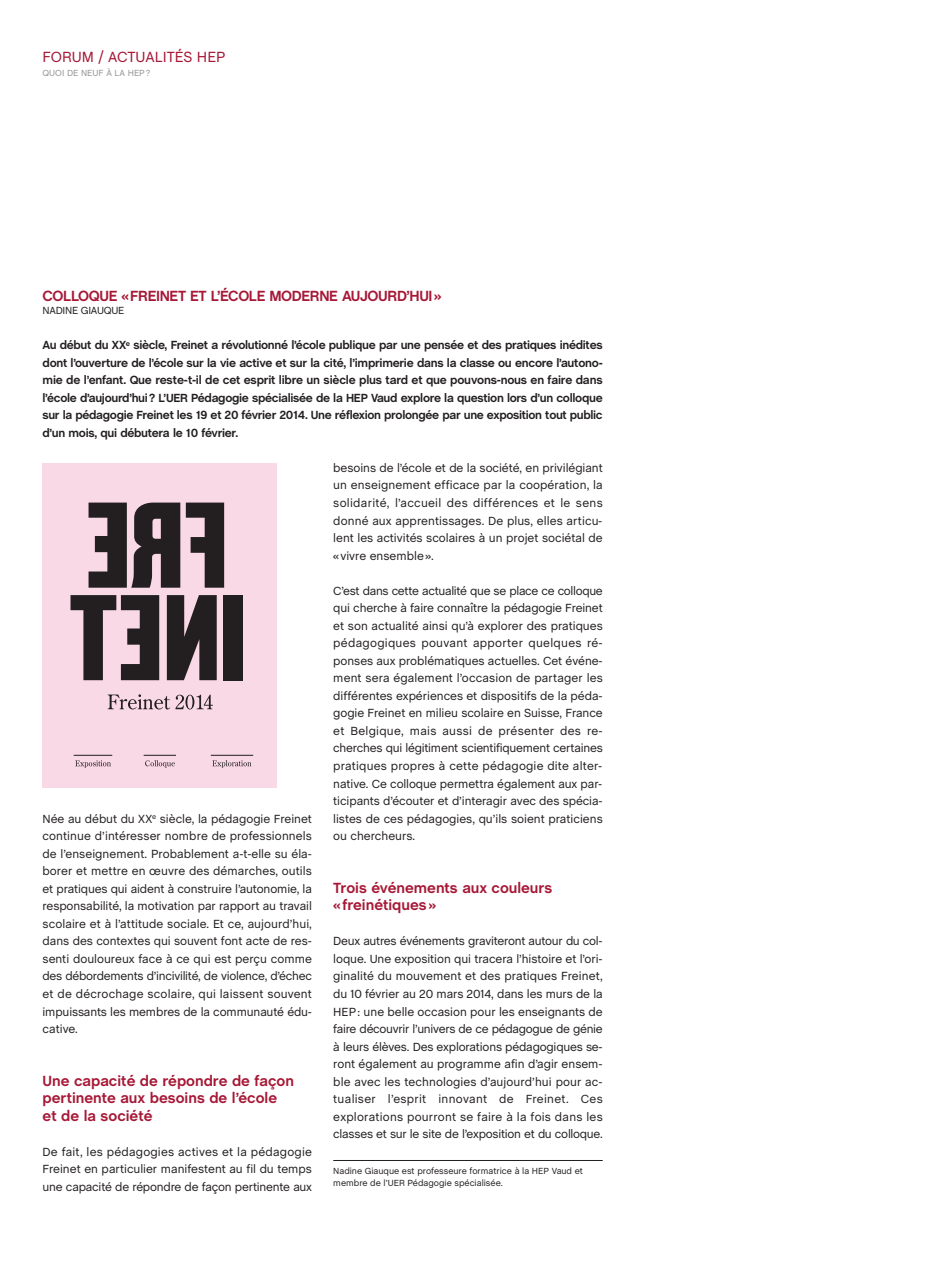
<style>
.page{position:relative;width:936px;height:1276px;background:#fff}
.page>*{position:absolute;margin:0;border:0;box-sizing:border-box;transform-origin:0 0}
.t1{font:700 15px/17.5px "Chalet Book TT";color:#a61836}
.t2{font:700 15px "Chalet Book TT";letter-spacing:-.025em;color:#a61836}
.t3{font:15px "Chalet Book TT";color:#a61836}
.t4{font:12px/17.5px "Chalet Book TT";letter-spacing:-.01em;color:#231f20;text-align:justify}
.t5{font:700 12px/17.5px "Chalet Book TT";letter-spacing:-.025em;color:#231f20;text-align:justify}
.t6{font:10.5px "Chalet Book TT";letter-spacing:-.025em;color:#231f20}
.t7{font:9px/12px "Chalet Book TT";color:#231f20}
.t8{font:9px "Chalet Book TT";color:#939598}
</style>
<div class="page">
<hr style="left:333px;top:1160px;width:269px;height:1px;background:#231f20">
<div style="left:43px;top:463px;width:234px;height:324px;background:#fad9e7"></div>
<svg style="left:186px;top:502px;width:38px;height:86px"></svg>
<svg style="left:88px;top:502px;width:92px;height:86px"></svg>
<div style="left:223px;top:595px;width:20px;height:85px;background:#231f20"></div>
<svg style="left:167px;top:595px;width:50px;height:85px;background:#433b3e"></svg>
<svg style="left:70px;top:595px;width:89px;height:85px"></svg>
<svg style="left:75px;top:760px;width:36px;height:7px"></svg>
<svg style="left:145px;top:760px;width:30px;height:7px"></svg>
<svg style="left:212px;top:760px;width:39px;height:7px"></svg>
<hr style="left:74px;top:755px;width:38px;height:1px;background:#231f20">
<hr style="left:144px;top:755px;width:32px;height:1px;background:#231f20">
<hr style="left:211px;top:755px;width:42px;height:1px;background:#231f20">
<svg style="left:108px;top:694px;width:105px;height:15px"></svg>
<p class="t3" style="left:43px;top:48px;width:184px">FORUM / ACTUALITÉS HEP</p>
<p class="t8" style="left:43px;top:67px;width:109px">QUOI DE NEUF À LA HEP?</p>
<p class="t2" style="left:43px;top:287px;width:400px">COLLOQUE «FREINET ET L’ÉCOLE MODERNE AUJOURD’HUI»</p>
<p class="t6" style="left:43px;top:304px;width:83px">NADINE GIAUQUE</p>
<p class="t5" style="left:43px;top:336px;width:561px">Au début du XX<sup>e</sup> siècle, Freinet a révolutionné l’école publique par une pensée et des pratiques inédites dont l’ouverture de l’école sur la vie active et sur la cité, l’imprimerie dans la classe ou encore l’autono&shy;mie de l’enfant. Que reste-t-il de cet esprit libre un siècle plus tard et que pouvons-nous en faire dans l’école d’aujourd’hui? L’UER Pédagogie spécialisée de la HEP Vaud explore la question lors d’un colloque sur la pédagogie Freinet les 19 et 20 février 2014. Une réflexion prolongée par une exposition tout public d’un mois, qui débutera le 10 février.</p>
<p class="t4" style="left:42px;top:809px;width:271px">Née au début du XX<sup>e</sup> siècle, la pédagogie Freinet continue d’intéresser nombre de professionnels de l’enseignement. Probablement a-t-elle su éla&shy;borer et mettre en œuvre des démarches, outils et pratiques qui aident à construire l’autonomie, la responsabilité, la motivation par rapport au travail scolaire et à l’attitude sociale. Et ce, aujourd’hui, dans des contextes qui souvent font acte de res&shy;senti douloureux face à ce qui est perçu comme des débordements d’incivilité, de violence, d’échec et de décrochage scolaire, qui laissent souvent impuissants les membres de la communauté édu&shy;cative.</p>
<p class="t1" style="left:43px;top:1071px;width:253px">Une capacité de répondre de façon pertinente aux besoins de l’école et de la société</p>
<p class="t4" style="left:43px;top:1142px;width:271px">De fait, les pédagogies actives et la pédagogie Freinet en particulier manifestent au fil du temps une capacité de répondre de façon pertinente aux</p>
<p class="t4" style="left:333px;top:459px;width:271px">besoins de l’école et de la société, en privilégiant un enseignement efficace par la coopération, la solidarité, l’accueil des différences et le sens donné aux apprentissages. De plus, elles articu&shy;lent les activités scolaires à un projet sociétal de « vivre ensemble».</p>
<p class="t4" style="left:333px;top:581px;width:271px">C’est dans cette actualité que se place ce colloque qui cherche à faire connaître la pédagogie Freinet et son actualité ainsi qu’à explorer des pratiques pédagogiques pouvant apporter quelques ré&shy;ponses aux problématiques actuelles. Cet événe&shy;ment sera également l’occasion de partager les différentes expériences et dispositifs de la péda&shy;gogie Freinet en milieu scolaire en Suisse, France et Belgique, mais aussi de présenter des re&shy;cherches qui légitiment scientifiquement certaines pratiques propres à cette pédagogie dite alter&shy;native. Ce colloque permettra également aux par&shy;ticipants d’écouter et d’interagir avec des spécia&shy;listes de ces pédagogies, qu’ils soient praticiens ou chercheurs.</p>
<p class="t1" style="left:333px;top:878px;width:220px">Trois événements aux couleurs « freinétiques»</p>
<p class="t4" style="left:333px;top:932px;width:271px">Deux autres événements graviteront autour du col&shy;loque. Une exposition qui tracera l’histoire et l’ori&shy;ginalité du mouvement et des pratiques Freinet, du 10 février au 20 mars 2014, dans les murs de la HEP: une belle occasion pour les enseignants de faire découvrir l’univers de ce pédagogue de génie à leurs élèves. Des explorations pédagogiques se&shy;ront également au programme afin d’agir ensem&shy;ble avec les technologies d’aujourd’hui pour ac&shy;tualiser l’esprit innovant de Freinet. Ces explorations pourront se faire à la fois dans les classes et sur le site de l’exposition et du colloque.</p>
<p class="t7" style="left:333px;top:1164px;width:251px">Nadine Giauque est professeure formatrice à la HEP Vaud et membre de l’UER Pédagogie spécialisée.</p>
</div>
